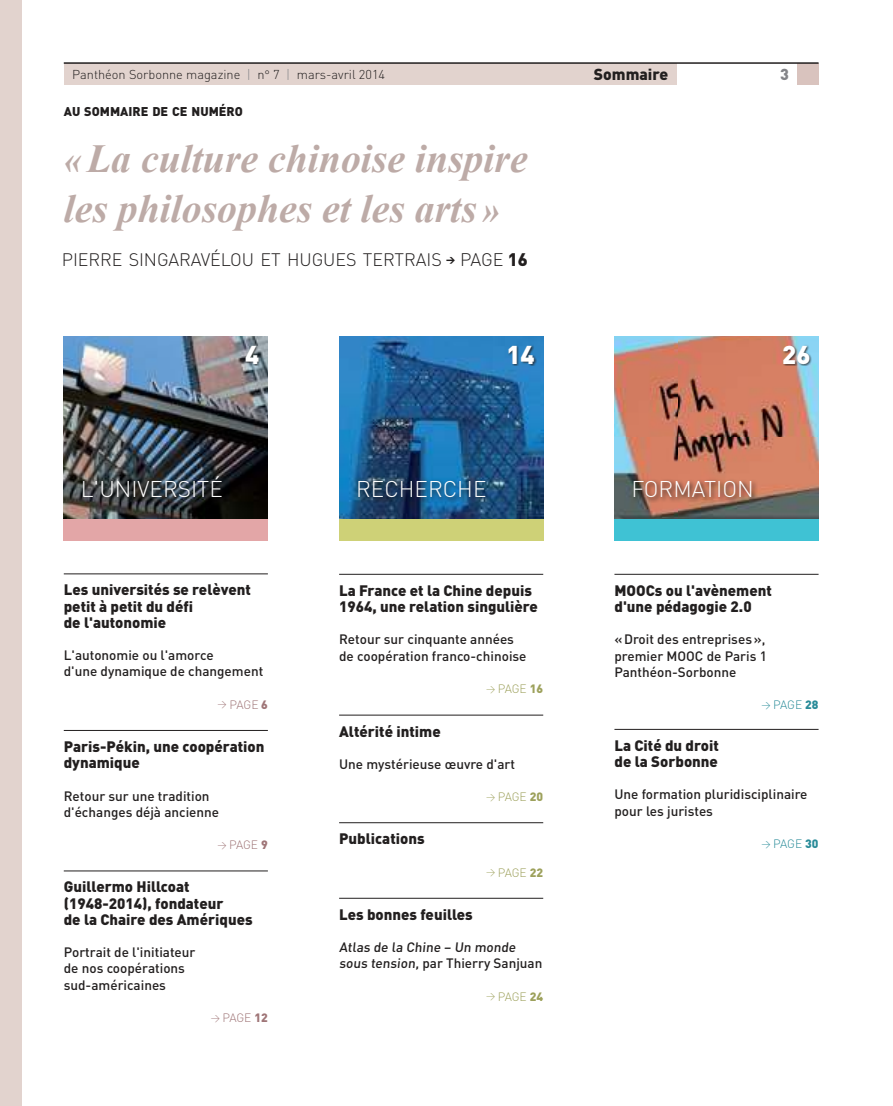
<style>
.page{position:relative;width:893px;height:1106px;background:#fff}
.page>*{position:absolute;margin:0;border:0;box-sizing:border-box;transform-origin:0 0}
.t1{font:italic 700 39.75px/50.4px "Times New Roman";color:#bdaba7}
.t2{font:900 25.5px "DIN";color:#fff}
.t3{font:300 22.5px "DIN";color:#fff}
.t4{font:300 17.85px "DIN";letter-spacing:-.005em;color:#221f1f}
.t5{font:900 15.75px "DIN";color:#221f1f}
.t6{font:900 15.75px "DIN";color:#838488}
.t7{font:900 15px/16.2px "DIN";color:#221f1f}
.t8{font:500 13.5px/16.2px "DIN";color:#221f1f}
.t9{font:300 12.75px "DIN";color:#221f1f}
.t10{font:900 12.6px "DIN";color:#221f1f}
.t11{font:300 12px "DIN";letter-spacing:-.01em;color:#9da15c}
.t12{font:300 12px "DIN";letter-spacing:-.01em;color:#9f7577}
.t13{font:300 12px "DIN";letter-spacing:-.01em;color:#2a8c99}
.s1{color:#838488}
.s2{font-size:12px}
.s3{font-size:36px}
.s4{font-size:18px}
.s5{font-weight:900;font-size:18px}
.s6{font-style:inherit}
.s7{font-size:9px}
.s8{font-weight:900}
</style>
<div class="page">
<div style="left:64px;top:64px;width:613px;height:21px;background:#e2d3ce"></div>
<div style="left:797px;top:64px;width:22px;height:21px;background:#d9c3be"></div>
<img style="left:64px;top:336px;width:204px;height:183px">
<img style="left:339px;top:336px;width:204px;height:183px">
<img style="left:614px;top:336px;width:205px;height:101px">
<img style="left:614px;top:437px;width:205px;height:82px">
<hr style="left:64px;top:62px;width:755px;height:2px;background:#221f1f">
<hr style="left:64px;top:730px;width:204px;height:1px;background:#221f1f">
<hr style="left:64px;top:870px;width:204px;height:1px;background:#221f1f">
<hr style="left:339px;top:715px;width:204px;height:1px;background:#221f1f">
<hr style="left:339px;top:822px;width:204px;height:1px;background:#221f1f">
<hr style="left:339px;top:898px;width:204px;height:1px;background:#221f1f">
<hr style="left:614px;top:729px;width:205px;height:1px;background:#221f1f">
<hr style="left:339px;top:574px;width:204px;height:1px;background:#221f1f">
<hr style="left:614px;top:574px;width:205px;height:1px;background:#221f1f">
<div style="left:508px;top:345px;width:28px;height:21px;background:#221f1f;opacity:.75"></div>
<div style="left:245px;top:345px;width:15px;height:21px;background:#221f1f;opacity:.75"></div>
<div style="left:783px;top:345px;width:28px;height:21px;background:#221f1f;opacity:.75"></div>
<svg style="left:80px;top:473px;width:147px;height:30px;background:#343a3e"></svg>
<svg style="left:355px;top:477px;width:136px;height:26px;background:#1b4d77"></svg>
<svg style="left:631px;top:477px;width:127px;height:26px;background:#ae6e58"></svg>
<div style="left:64px;top:519px;width:204px;height:21px;background:#e3a6a7"></div>
<div style="left:339px;top:519px;width:204px;height:21px;background:#ced177"></div>
<div style="left:614px;top:519px;width:205px;height:21px;background:#3fc2d4"></div>
<hr style="left:64px;top:573px;width:204px;height:1px;background:#221f1f">
<div style="left:0;top:0;width:21px;height:1106px;background:#e2d3ce"></div>
<p class="t9" style="left:72px;top:67px;width:314px">panthéon sorbonne magazine <span class="s1">|</span> n<span class="s2">°</span> 7 <span class="s1">|</span> mars-avril 2014</p>
<p class="t5" style="left:594px;top:65px;width:76px">Sommaire</p>
<p class="t6" style="left:780px;top:65px;width:10px">3</p>
<p class="t10" style="left:64px;top:104px;width:181px">AU SOMMAIRE DE CE NUMÉRO</p>
<h1 class="t1" style="left:64px;top:137px;width:465px"><span class="s3">«</span>La culture chinoise inspire les philosophes et les arts <span class="s3">»</span></h1>
<h3 class="t4" style="left:62px;top:249px;width:468px">PIERRE SINGARAVÉLOU ET HUGUES TERTRAIS <sup>&gt;</sup> <span class="s4">PAGE</span> <span class="s5">16</span></h3>
<h2 class="t2" style="left:245px;top:339px;width:16px">4</h2>
<h2 class="t2" style="left:506px;top:339px;width:30px">14</h2>
<h2 class="t2" style="left:782px;top:339px;width:30px">26</h2>
<h3 class="t3" style="left:81px;top:476px;width:144px">L'UNIVERSIT<span class="s6">é</span></h3>
<h3 class="t3" style="left:356px;top:476px;width:132px">RECHERCHE</h3>
<h3 class="t3" style="left:631px;top:476px;width:124px">FORMATION</h3>
<p class="t7" style="left:64px;top:581px;width:189px">Les universités se relèvent petit à petit du défi<br>de l'autonomie</p>
<p class="t8" style="left:64px;top:647px;width:201px">L'autonomie ou l'amorce<br>d'une dynamique de changement</p>
<p class="t12" style="left:218px;top:697px;width:52px"><span class="s7">&gt;</span> PAGE <span class="s8">6</span></p>
<p class="t7" style="left:64px;top:738px;width:202px">Paris-Pékin, une coopération dynamique</p>
<p class="t8" style="left:64px;top:787px;width:157px">Retour sur une tradition d'échanges déjà ancienne</p>
<p class="t12" style="left:218px;top:838px;width:52px"><span class="s7">&gt;</span> PAGE <span class="s8">9</span></p>
<p class="t7" style="left:64px;top:878px;width:190px">Guillermo Hillcoat (1948-2014), fondateur<br>de la Chaire des Amériques</p>
<p class="t8" style="left:64px;top:944px;width:133px">Portrait de l'initiateur de nos coopérations sud-américaines</p>
<p class="t12" style="left:211px;top:1010px;width:59px"><span class="s7">&gt;</span> PAGE <span class="s8">12</span></p>
<p class="t7" style="left:339px;top:582px;width:200px">La France et la Chine depuis<br>1964, une relation singulière</p>
<p class="t8" style="left:339px;top:631px;width:189px">Retour sur cinquante années de coopération franco-chinoise</p>
<p class="t11" style="left:486px;top:682px;width:59px"><span class="s7">&gt;</span> PAGE <span class="s8">16</span></p>
<p class="t7" style="left:339px;top:722px;width:103px">Altérité intime</p>
<p class="t8" style="left:339px;top:756px;width:177px">Une mystérieuse œuvre d'art</p>
<p class="t11" style="left:486px;top:790px;width:59px"><span class="s7">&gt;</span> PAGE <span class="s8">20</span></p>
<p class="t7" style="left:339px;top:830px;width:87px">Publications</p>
<p class="t11" style="left:486px;top:865px;width:59px"><span class="s7">&gt;</span> PAGE <span class="s8">22</span></p>
<p class="t7" style="left:339px;top:906px;width:135px">Les bonnes feuilles</p>
<p class="t8" style="left:339px;top:939px;width:205px">Atlas de la Chine – Un monde sous tension, par Thierry Sanjuan</p>
<p class="t11" style="left:486px;top:989px;width:59px"><span class="s7">&gt;</span> PAGE <span class="s8">24</span></p>
<p class="t7" style="left:614px;top:582px;width:159px">MOOCs ou l'avènement d'une pédagogie 2.0</p>
<p class="t8" style="left:614px;top:631px;width:154px;text-align:justify">« Droit des entreprises », premier MOOC de Paris 1<br>Panthéon-Sorbonne</p>
<p class="t13" style="left:761px;top:698px;width:59px"><span class="s7">&gt;</span> PAGE <span class="s8">28</span></p>
<p class="t7" style="left:614px;top:737px;width:106px">La Cité du droit de la Sorbonne</p>
<p class="t8" style="left:614px;top:786px;width:195px">Une formation pluridisciplinaire pour les juristes</p>
<p class="t13" style="left:761px;top:837px;width:59px"><span class="s7">&gt;</span> PAGE <span class="s8">30</span></p>
</div>
